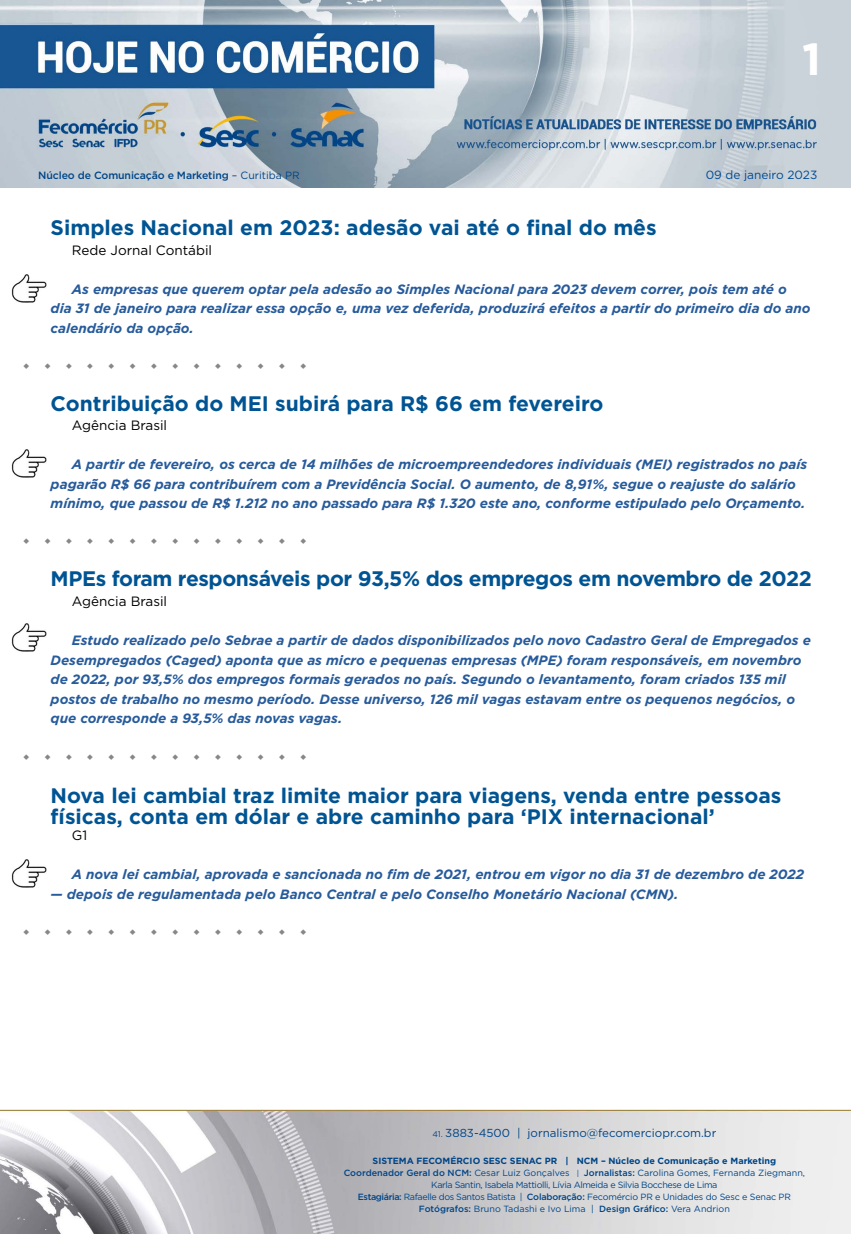
<style>
.page{position:relative;width:851px;height:1234px;background:#fff}
.page>*{position:absolute;margin:0;border:0;box-sizing:border-box;transform-origin:0 0}
.t1{font:700 45px "Gotham";color:#fff}
.t2{font:700 21px/21px "Gotham";color:#005493}
.t3{font:700 21px "Gotham";letter-spacing:-.02em;color:#005493}
.t4{font:italic 700 13.5px/19.5px "Gotham";color:#275b9b}
.t5{font:13.5px "Gotham";color:#000}
.t6{font:11.85px "Gotham";color:#004a93}
.t7{font:11.55px "Gotham";color:#004587}
.t8{font:500 10.5px "Gotham";letter-spacing:-.01em;color:#004587}
.t9{font:9px/12px "Gotham";letter-spacing:-.02em;color:#004587;text-align:center}
.s1{font-weight:400}
.s2{font-size:8.25px}
.s3{font-weight:700}
.s4{font-weight:500}
.s5{font-size:7.65px}
</style>
<div class="page">
<img style="left:0;top:0;width:850px;height:188px">
<img style="left:0;top:1109px;width:850px;height:124px">
<img style="left:11px;top:275px;width:36px;height:27px">
<img style="left:11px;top:449px;width:36px;height:28px">
<img style="left:11px;top:623px;width:36px;height:28px">
<img style="left:11px;top:859px;width:36px;height:28px">
<h1 class="t1" style="left:802px;top:29px;width:20px">1</h1>
<p class="t8" style="left:38px;top:168px;width:263px">Núcleo de Comunicação e Marketing <span class="s1">– Curitiba PR</span></p>
<p class="t6" style="left:705px;top:167px;width:113px">09 de janeiro 2023</p>
<h2 class="t2" style="left:51px;top:217px;width:607px">Simples Nacional em 2023: adesão vai até o final do mês</h2>
<p class="t5" style="left:72px;top:241px;width:142px">Rede Jornal Contábil</p>
<p class="t4" style="left:51px;top:279px;width:761px;text-indent:21px">As empresas que querem optar pela adesão ao Simples Nacional para 2023 devem correr, pois tem até o dia 31 de janeiro para realizar essa opção e, uma vez deferida, produzirá efeitos a partir do primeiro dia do ano calendário da opção.</p>
<h2 class="t2" style="left:51px;top:392px;width:554px">Contribuição do MEI subirá para R$ 66 em fevereiro</h2>
<p class="t5" style="left:72px;top:417px;width:97px">Agência Brasil</p>
<p class="t4" style="left:51px;top:454px;width:758px;text-indent:21px">A partir de fevereiro, os cerca de 14 milhões de microempreendedores individuais (MEI) registrados no país pagarão R$ 66 para contribuírem com a Previdência Social. O aumento, de 8,91%, segue o reajuste do salário mínimo, que passou de R$ 1.212 no ano passado para R$ 1.320 este ano, conforme estipulado pelo Orçamento.</p>
<h2 class="t3" style="left:51px;top:565px;width:762px">MPEs foram responsáveis por 93,5% dos empregos em novembro de 2022</h2>
<p class="t5" style="left:72px;top:592px;width:97px">Agência Brasil</p>
<p class="t4" style="left:51px;top:630px;width:761px;text-indent:21px">Estudo realizado pelo Sebrae a partir de dados disponibilizados pelo novo Cadastro Geral de Empregados e Desempregados (Caged) aponta que as micro e pequenas empresas (MPE) foram responsáveis, em novembro de 2022, por 93,5% dos empregos formais gerados no país. Segundo o levantamento, foram criados 135 mil postos de trabalho no mesmo período. Desse universo, 126 mil vagas estavam entre os pequenos negócios, o que corresponde a 93,5% das novas vagas.</p>
<h2 class="t2" style="left:51px;top:784px;width:732px">Nova lei cambial traz limite maior para viagens, venda entre pessoas físicas, conta em dólar e abre caminho para ‘PIX internacional’</h2>
<p class="t5" style="left:72px;top:826px;width:17px">G1</p>
<p class="t4" style="left:72px;top:864px;width:733px">A nova lei cambial, aprovada e sancionada no fim de 2021, entrou em vigor no dia 31 de dezembro de 2022</p>
<p class="t4" style="left:51px;top:883px;width:629px">— depois de regulamentada pelo Banco Central e pelo Conselho Monetário Nacional (CMN).</p>
<p class="t7" style="left:432px;top:1125px;width:285px"><span class="s2">41.</span> 3883-4500 | jornalismo@fecomerciopr.com.br</p>
<p class="t9" style="left:343px;top:1154px;width:463px"><span class="s3">SISTEMA FECOMÉRCIO SESC SENAC PR | NCM – Núcleo de Comunicação e Marketing </span><span class="s4">Coordenador Geral do NCM:</span> Cesar Luiz Gonçalves <span class="s5">|</span> <span class="s4">Jornalistas:</span> Carolina Gomes, Fernanda Ziegmann, Karla Santin, Isabela Mattiolli, Lívia Almeida e Silvia Bocchese de Lima<br><span class="s4">Estagiária:</span> Rafaelle dos Santos Batista | <span class="s4">Colaboração:</span> Fecomércio PR e Unidades do Sesc e Senac PR <span class="s4">Fotógrafos:</span> Bruno Tadashi e Ivo Lima | <span class="s4">Design Gráfico:</span> Vera Andrion</p>
</div>
